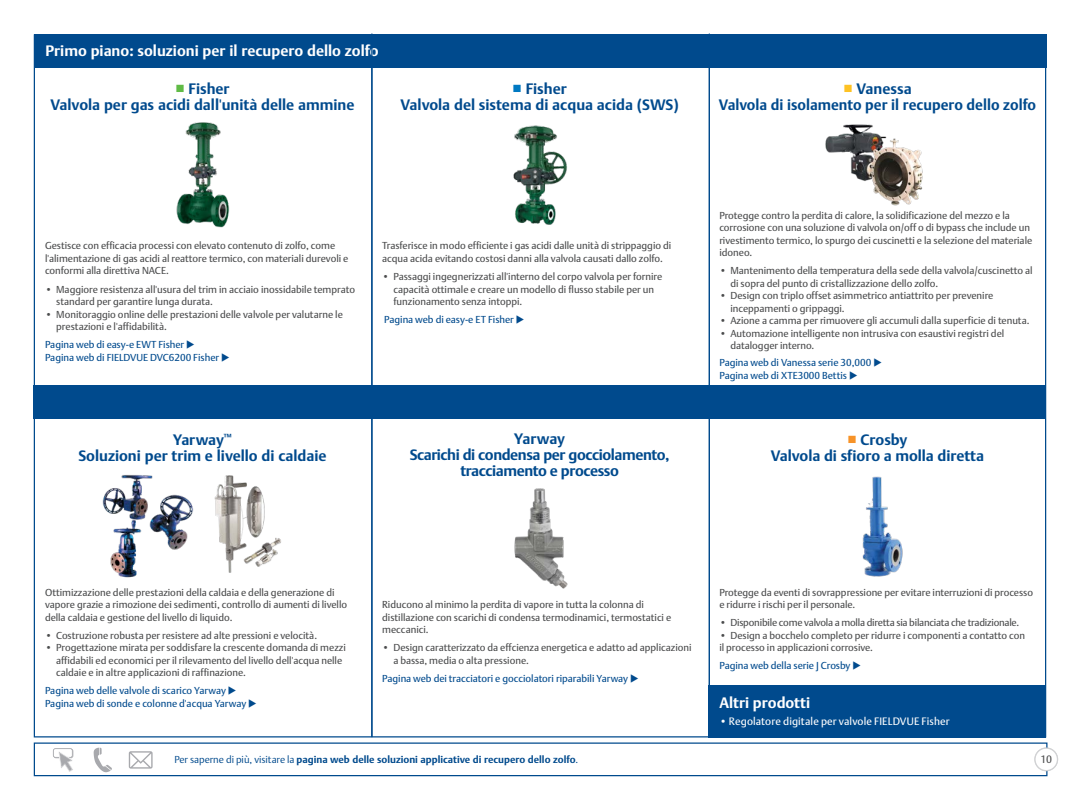
<style>
.page{position:relative;width:1080px;height:810px;background:#fff}
.page>*{position:absolute;margin:0;border:0;box-sizing:border-box;transform-origin:0 0}
.t1{font:700 15px "DTL Argo T";color:#004a8d}
.t2{font:700 15px/16.2px "DTL Argo T";letter-spacing:-.03em;color:#004a8d;text-align:center}
.t3{font:700 15px "DTL Argo T";color:#fff}
.t4{font:10.62px "DTL Argo T";letter-spacing:.01em;color:#fff}
.SMALLEST{font:10.62px "DTL Argo T";color:#4b4c4d}
.t5{font:10px/12.5px "DTL Argo T";color:#4b4c4d}
.t6{font:10px "DTL Argo T";color:#004a8d}
.t7{font:700 10px "DTL Argo T";color:#004a8d}
.t8{font:10px "DTL Argo T";letter-spacing:-.02em;color:#4b4c4d}
.s1{color:#60bb46}
.s2{color:#0079c2}
.s3{color:#fec224}
.s4{color:#f79328}
.s5{font-weight:300}
</style>
<div class="page">
<svg style="left:94px;top:748px;width:18px;height:24px"></svg>
<svg style="left:129px;top:751px;width:24px;height:18px"></svg>
<svg style="left:53px;top:748px;width:21px;height:24px"></svg>
<img style="left:825px;top:124px;width:98px;height:82px">
<img style="left:862px;top:476px;width:41px;height:101px">
<img style="left:514px;top:488px;width:54px;height:101px">
<div style="left:34px;top:742px;width:1014px;height:34px;border:1px solid #004a8d"></div>
<div style="left:34px;top:385px;width:1012px;height:34px;background:#004a8d"></div>
<img style="left:102px;top:475px;width:88px;height:103px">
<img style="left:190px;top:475px;width:91px;height:98px">
<img style="left:176px;top:122px;width:54px;height:106px">
<img style="left:513px;top:125px;width:54px;height:100px">
<div style="left:1035px;top:748px;width:23px;height:23px;background:#fff;border-radius:50%"></div>
<div style="left:1034px;top:747px;width:24px;height:24px;border:1px solid #d1d2d4;border-radius:50%"></div>
<div style="left:34px;top:34px;width:1013px;height:34px;background:#004a8d"></div>
<hr style="left:371px;top:414px;width:1px;height:323px;background:#004a8d">
<hr style="left:709px;top:414px;width:1px;height:323px;background:#004a8d">
<hr style="left:371px;top:34px;width:1px;height:354px;background:#004a8d">
<hr style="left:709px;top:34px;width:1px;height:354px;background:#004a8d">
<div style="left:709px;top:685px;width:337px;height:53px;background:#004a8d"></div>
<p class="t3" style="left:46px;top:42px;width:335px">Primo piano: soluzioni per il recupero dello zolfo</p>
<p class="t1" style="left:175px;top:79px;width:56px"><span class="s1">■</span> Fisher</p>
<p class="t1" style="left:50px;top:96px;width:306px">Valvola per gas acidi dall'unità delle ammine</p>
<p class="t1" style="left:513px;top:79px;width:56px"><span class="s2">■</span> Fisher</p>
<p class="t1" style="left:400px;top:96px;width:280px">Valvola del sistema di acqua acida (SWS)</p>
<p class="t5" style="left:45px;top:240px;width:305px">Gestisce con efficacia processi con elevato contenuto di zolfo, come l'alimentazione di gas acidi al reattore termico, con materiali durevoli e conformi alla direttiva NACE.</p>
<p class="t5" style="left:56px;top:283px;width:300px;text-indent:-11px">• Maggiore resistenza all'usura del trim in acciaio inossidabile temprato standard per garantire lunga durata.</p>
<p class="t5" style="left:56px;top:308px;width:288px;text-indent:-11px">• Monitoraggio online delle prestazioni delle valvole per valutarne le prestazioni e l'affidabilità.</p>
<p class="t6" style="left:45px;top:339px;width:150px">Pagina web di easy-e EWT Fisher ◆</p>
<p class="t6" style="left:45px;top:351px;width:185px">Pagina web di FIELDVUE DVC6200 Fisher ◆</p>
<p class="t5" style="left:382px;top:240px;width:291px">Trasferisce in modo efficiente i gas acidi dalle unità di strippaggio di acqua acida evitando costosi danni alla valvola causati dallo zolfo.</p>
<p class="t5" style="left:393px;top:270px;width:270px;text-indent:-11px">• Passaggi ingegnerizzati all'interno del corpo valvola per fornire capacità ottimale e creare un modello di flusso stabile per un funzionamento senza intoppi.</p>
<p class="t6" style="left:384px;top:314px;width:140px">Pagina web di easy-e ET Fisher ◆</p>
<p class="t1" style="left:173px;top:431px;width:60px">Yarway<sup>™</sup></p>
<p class="t1" style="left:78px;top:447px;width:250px">Soluzioni per trim e livello di caldaie</p>
<p class="t1" style="left:514px;top:429px;width:52px">Yarway</p>
<p class="t2" style="left:410px;top:447px;width:261px">Scarichi di condensa per gocciolamento, tracciamento e processo</p>
<p class="t1" style="left:843px;top:79px;width:70px"><span class="s3">■</span> Vanessa</p>
<p class="t1" style="left:719px;top:96px;width:319px">Valvola di isolamento per il recupero dello zolfo</p>
<p class="t5" style="left:719px;top:209px;width:315px">Protegge contro la perdita di calore, la solidificazione del mezzo e la corrosione con una soluzione di valvola on/off o di bypass che include un rivestimento termico, lo spurgo dei cuscinetti e la selezione del materiale idoneo.</p>
<p class="t5" style="left:730px;top:264px;width:304px;text-indent:-11px">• Mantenimento della temperatura della sede della valvola/cuscinetto al di sopra del punto di cristallizzazione dello zolfo.</p>
<p class="t5" style="left:730px;top:289px;width:265px;text-indent:-11px">• Design con triplo offset asimmetrico antiattrito per prevenire inceppamenti o grippaggi.</p>
<p class="t5" style="left:719px;top:314px;width:312px">• Azione a camma per rimuovere gli accumuli dalla superficie di tenuta.</p>
<p class="t5" style="left:730px;top:327px;width:275px;text-indent:-11px">• Automazione intelligente non intrusiva con esaustivi registri del datalogger interno.</p>
<p class="t6" style="left:719px;top:357px;width:163px">Pagina web di Vanessa serie 30,000 ◆</p>
<p class="t6" style="left:719px;top:369px;width:138px">Pagina web di XTE3000 Bettis ◆</p>
<p class="t1" style="left:847px;top:431px;width:62px"><span class="s4">■</span> Crosby</p>
<p class="t1" style="left:771px;top:447px;width:215px">Valvola di sfioro a molla diretta</p>
<p class="t5" style="left:45px;top:586px;width:304px">Ottimizzazione delle prestazioni della caldaia e della generazione di vapore grazie a rimozione dei sedimenti, controllo di aumenti di livello della caldaia e gestione del livello di liquido.</p>
<p class="t5" style="left:45px;top:629px;width:274px">• Costruzione robusta per resistere ad alte pressioni e velocità.</p>
<p class="t5" style="left:56px;top:641px;width:291px;text-indent:-11px">• Progettazione mirata per soddisfare la crescente domanda di mezzi affidabili ed economici per il rilevamento del livello dell'acqua nelle caldaie e in altre applicazioni di raffinazione.</p>
<p class="t6" style="left:45px;top:685px;width:192px">Pagina web delle valvole di scarico Yarway ◆</p>
<p class="t6" style="left:45px;top:697px;width:212px">Pagina web di sonde e colonne d'acqua Yarway ◆</p>
<p class="t5" style="left:382px;top:598px;width:291px">Riducono al minimo la perdita di vapore in tutta la colonna di distillazione con scarichi di condensa termodinamici, termostatici e meccanici.</p>
<p class="t5" style="left:393px;top:641px;width:300px;text-indent:-11px">• Design caratterizzato da effcienza energetica e adatto ad applicazioni a bassa, media o alta pressione.</p>
<p class="t6" style="left:382px;top:672px;width:257px">Pagina web dei tracciatori e gocciolatori riparabili Yarway ◆</p>
<p class="t7" style="left:174px;top:754px;width:406px"><span class="s5">Per saperne di più, visitare la</span> pagina web delle soluzioni applicative di recupero dello zolfo<span class="s5">.</span></p>
<p class="t5" style="left:719px;top:586px;width:315px">Protegge da eventi di sovrappressione per evitare interruzioni di processo e ridurre i rischi per il personale.</p>
<p class="t8" style="left:719px;top:617px;width:301px">• Disponibile come valvola a molla diretta sia bilanciata che tradizionale.</p>
<p class="t5" style="left:719px;top:629px;width:307px">• Design a bocchelo completo per ridurre i componenti a contatto con il processo in applicazioni corrosive.</p>
<p class="t6" style="left:719px;top:660px;width:142px">Pagina web della serie J Crosby ◆</p>
<p class="t3" style="left:719px;top:693px;width:92px">Altri prodotti</p>
<p class="t4" style="left:719px;top:715px;width:232px">• Regolatore digitale per valvole FIELDVUE Fisher</p>
<p class="SMALLEST" style="left:1041px;top:753px;width:13px">10</p>
</div>
